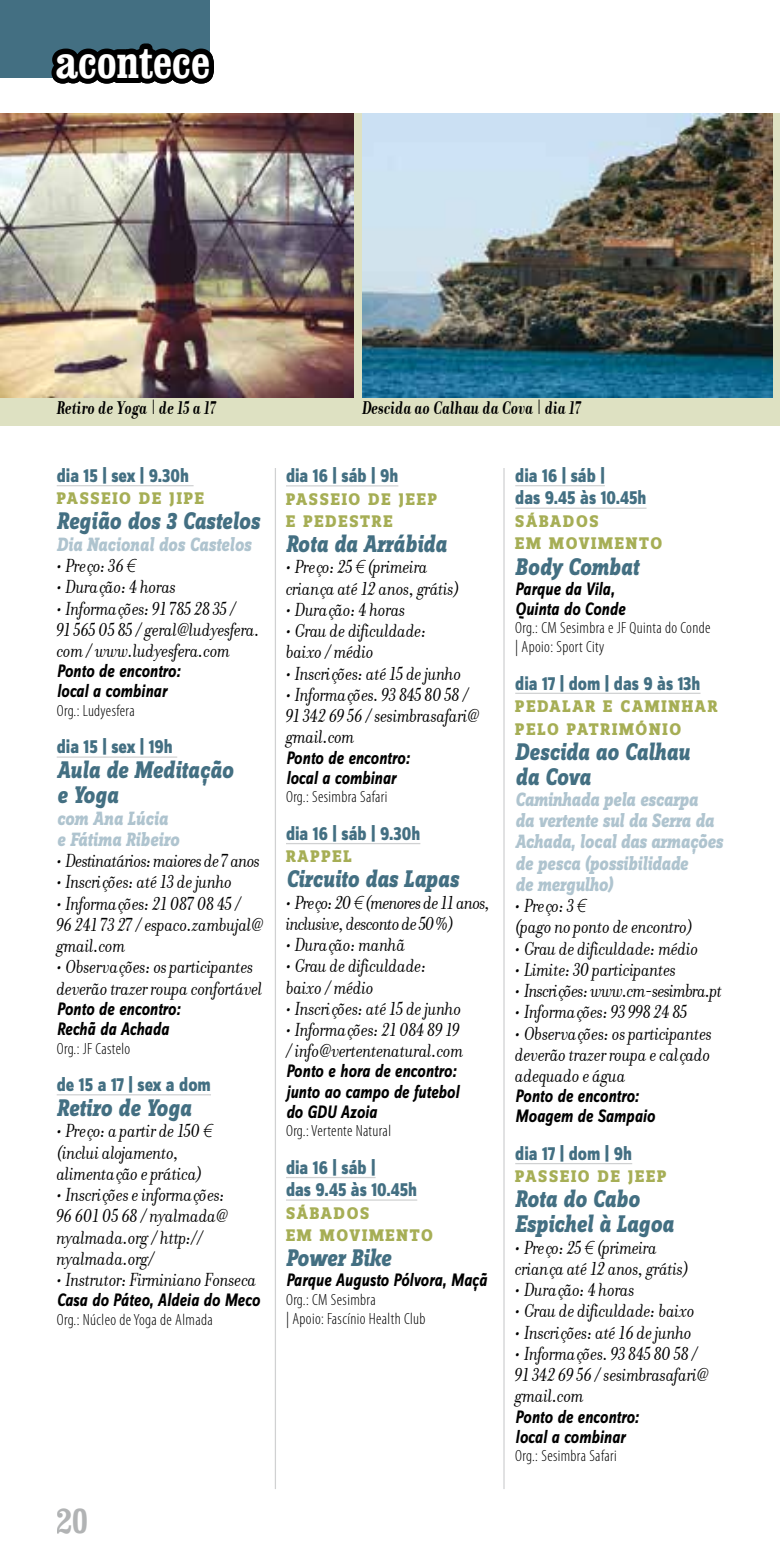
<style>
.page{position:relative;width:780px;height:1560px;background:#fff}
.page>*{position:absolute;margin:0;border:0;box-sizing:border-box;transform-origin:0 0}
.t1{font:700 condensed 45px "Clarendon";letter-spacing:-.01em;color:#fff}
.t2{font:700 condensed 35px "Clarendon";color:#b1b3b4}
.t3{font:italic 800 25px/25px "Zine Slab Dis";color:#436f82;scale:.85 1}
.t4{font:italic 20px/21.2px "Donatora";letter-spacing:-.01em;color:#000}
.t5{font:800 20px/22.5px "Zine Sans Dis";color:#436f82;scale:.85 1}
.t6{font:italic 800 20px/21.2px "Zine Slab Dis";color:#afc4cf;scale:.85 1}
.t7{font:italic 20px/21.2px "Donatora";letter-spacing:-.03em;color:#000}
.t8{font:italic 700 20px "Donatora";color:#000;scale:.85 1}
.t9{font:italic 700 18.75px/20px "Zine Sans Dis";color:#000;scale:.85 1}
.t10{font:800 17.5px/22.5px "Zine Slab Dis";letter-spacing:.1em;color:#a6ae55}
.t11{font:300 condensed 16.25px/18.8px "Myriad Pro";letter-spacing:.025em;color:#000}
.s1{font-family:"Myriad Pro";font-weight:300}
</style>
<div class="page">
<div style="left:0;top:0;width:209px;height:78px;background:#436f82"></div>
<svg style="left:51px;top:38px;width:163px;height:46px"></svg>
<hr style="left:275px;top:468px;width:1px;height:1020px;background:#d0d1d2">
<hr style="left:503px;top:468px;width:1px;height:1020px;background:#d0d1d2">
<div style="left:0;top:113px;width:780px;height:312px;background:#dee1c2"></div>
<img style="left:0;top:113px;width:353px;height:284px">
<img style="left:362px;top:113px;width:410px;height:284px">
<hr style="left:57px;top:485px;width:136px;height:1px;background:#d0d1d2">
<hr style="left:57px;top:756px;width:120px;height:1px;background:#d0d1d2">
<hr style="left:57px;top:1094px;width:154px;height:1px;background:#d0d1d2">
<hr style="left:286px;top:485px;width:112px;height:1px;background:#d0d1d2">
<hr style="left:286px;top:842px;width:134px;height:2px;background:#d0d1d2">
<hr style="left:286px;top:1176px;width:89px;height:1px;background:#d0d1d2">
<hr style="left:286px;top:1199px;width:131px;height:1px;background:#d0d1d2">
<hr style="left:515px;top:485px;width:90px;height:1px;background:#d0d1d2">
<hr style="left:515px;top:507px;width:131px;height:2px;background:#d0d1d2">
<hr style="left:515px;top:692px;width:185px;height:2px;background:#d0d1d2">
<hr style="left:515px;top:1162px;width:117px;height:2px;background:#d0d1d2">
<h1 class="t1" style="left:55px;top:35px;width:157px">acontece</h1>
<p class="t8" style="left:57px;top:397px;width:190px">Retiro de Yoga | de 15 a 17</p>
<p class="t8" style="left:362px;top:397px;width:260px">Descida ao Calhau da Cova | dia 17</p>
<p class="t8" style="left:48px;top:397px;width:40px">aaaa</p>
<p class="t8" style="left:381px;top:397px;width:30px">aaa</p>
<p class="t5" style="left:57px;top:465px;width:157px">dia 15 | sex | 9.30h</p>
<p class="t10" style="left:57px;top:488px;width:149px">PASSEIO DE JIPE</p>
<p class="t3" style="left:57px;top:510px;width:240px">Região dos 3 Castelos</p>
<p class="t6" style="left:57px;top:534px;width:230px">Dia Nacional dos Castelos</p>
<p class="t4" style="left:57px;top:555px;width:81px">• Preço: 36 <span class="s1">€</span></p>
<p class="t4" style="left:57px;top:576px;width:121px">• Duração: 4 horas</p>
<p class="t4" style="left:57px;top:597px;width:205px">• Informações: 91 785 28 35 /<br>91 565 05 85 / geral@ludyesfera. com / www.ludyesfera.com</p>
<p class="t9" style="left:57px;top:661px;width:147px">Ponto de encontro: local a combinar</p>
<p class="t11" style="left:57px;top:701px;width:79px">Org.: Ludyesfera</p>
<p class="t5" style="left:57px;top:736px;width:138px">dia 15 | sex | 19h</p>
<p class="t3" style="left:57px;top:759px;width:209px">Aula de Meditação e Yoga</p>
<p class="t6" style="left:57px;top:808px;width:146px">com Ana Lúcia e Fátima Ribeiro</p>
<p class="t7" style="left:57px;top:850px;width:205px">• Destinatários: maiores de 7 anos</p>
<p class="t4" style="left:57px;top:871px;width:177px">• Inscrições: até 13 de junho</p>
<p class="t4" style="left:57px;top:892px;width:209px">• Informações: 21 087 08 45 /<br>96 241 73 27 / espaco.zambujal@ gmail.com</p>
<p class="t4" style="left:57px;top:956px;width:207px">• Observações: os participantes deverão trazer roupa confortável</p>
<p class="t9" style="left:57px;top:999px;width:147px">Ponto de encontro:<br>Rechã da Achada</p>
<p class="t11" style="left:57px;top:1038px;width:75px">Org.: JF Castelo</p>
<p class="t5" style="left:57px;top:1074px;width:183px">de 15 a 17 | sex a dom</p>
<p class="t3" style="left:57px;top:1096px;width:160px">Retiro de Yoga</p>
<p class="t4" style="left:57px;top:1120px;width:157px">• Preço: a partir de 150 <span class="s1">€ </span>(inclui alojamento, alimentação e prática)</p>
<p class="t4" style="left:57px;top:1184px;width:173px">• Inscrições e informações:<br>96 601 05 68 / nyalmada@ nyalmada.org / http:// nyalmada.org/</p>
<p class="t4" style="left:57px;top:1268px;width:201px">• Instrutor: Firminiano Fonseca</p>
<p class="t9" style="left:57px;top:1290px;width:240px">Casa do Páteo, Aldeia do Meco</p>
<p class="t11" style="left:57px;top:1309px;width:157px">Org.: Núcleo de Yoga de Almada</p>
<p class="t5" style="left:286px;top:465px;width:134px">dia 16 | sáb | 9h</p>
<p class="t10" style="left:286px;top:488px;width:153px">PASSEIO DE JEEP<br>E PEDESTRE</p>
<p class="t3" style="left:286px;top:533px;width:190px">Rota da Arrábida</p>
<p class="t4" style="left:286px;top:556px;width:175px">• Preço: 25 <span class="s1">€</span> (primeira criança até 12 anos, grátis)</p>
<p class="t4" style="left:286px;top:599px;width:121px">• Duração: 4 horas</p>
<p class="t4" style="left:286px;top:620px;width:142px">• Grau de dificuldade: baixo / médio</p>
<p class="t4" style="left:286px;top:662px;width:177px">• Inscrições: até 15 de junho</p>
<p class="t4" style="left:286px;top:684px;width:195px">• Informações. 93 845 80 58 /<br>91 342 69 56 / sesimbrasafari@ gmail.com</p>
<p class="t9" style="left:286px;top:748px;width:147px">Ponto de encontro: local a combinar</p>
<p class="t11" style="left:286px;top:787px;width:103px">Org.: Sesimbra Safari</p>
<p class="t5" style="left:286px;top:823px;width:160px">dia 16 | sáb | 9.30h</p>
<p class="t10" style="left:286px;top:846px;width:67px">RAPPEL</p>
<p class="t3" style="left:286px;top:868px;width:204px">Circuito das Lapas</p>
<p class="t7" style="left:286px;top:891px;width:206px">• Preço: 20 <span class="s1">€</span> (menores de 11 anos, inclusive, desconto de 50%)</p>
<p class="t4" style="left:286px;top:934px;width:121px">• Duração: manhã</p>
<p class="t4" style="left:286px;top:955px;width:142px">• Grau de dificuldade: baixo / médio</p>
<p class="t4" style="left:286px;top:997px;width:177px">• Inscrições: até 15 de junho</p>
<p class="t4" style="left:286px;top:1019px;width:179px">• Informações: 21 084 89 19 / info@vertentenatural.com</p>
<p class="t9" style="left:286px;top:1062px;width:205px">Ponto e hora de encontro: junto ao campo de futebol do GDU Azoia</p>
<p class="t11" style="left:286px;top:1121px;width:107px">Org.: Vertente Natural</p>
<p class="t5" style="left:286px;top:1156px;width:156px">dia 16 | sáb |<br>das 9.45 às 10.45h</p>
<p class="t10" style="left:286px;top:1202px;width:148px">SÁBADOS<br>EM MOVIMENTO</p>
<p class="t3" style="left:286px;top:1246px;width:125px">Power Bike</p>
<p class="t9" style="left:286px;top:1270px;width:238px">Parque Augusto Pólvora, Maçã</p>
<p class="t11" style="left:286px;top:1290px;width:141px">Org.: CM Sesimbra<br>| Apoio: Fascínio Health Club</p>
<h2 class="t2" style="left:57px;top:1499px;width:32px">20</h2>
<p class="t5" style="left:515px;top:465px;width:156px">dia 16 | sáb |<br>das 9.45 às 10.45h</p>
<p class="t10" style="left:515px;top:511px;width:148px">SÁBADOS<br>EM MOVIMENTO</p>
<p class="t3" style="left:515px;top:555px;width:147px">Body Combat</p>
<p class="t9" style="left:515px;top:579px;width:131px">Parque da Vila,<br>Quinta do Conde</p>
<p class="t11" style="left:515px;top:618px;width:197px">Org.: CM Sesimbra e JF Quinta do Conde | Apoio: Sport City</p>
<p class="t5" style="left:515px;top:672px;width:219px">dia 17 | dom | das 9 às 13h</p>
<p class="t10" style="left:515px;top:696px;width:204px">PEDALAR E CAMINHAR<br>PELO PATRIMÓNIO</p>
<p class="t3" style="left:515px;top:740px;width:207px">Descida ao Calhau da Cova</p>
<p class="t6" style="left:515px;top:789px;width:246px">Caminhada pela escarpa<br>da vertente sul da Serra da<br>Achada, local das armações de pesca (possibilidade<br>de mergulho)</p>
<p class="t4" style="left:515px;top:895px;width:179px">• Preço: 3 <span class="s1">€<br></span>(pago no ponto de encontro)</p>
<p class="t4" style="left:515px;top:937px;width:185px">• Grau de dificuldade: médio</p>
<p class="t4" style="left:515px;top:959px;width:162px">• Limite: 30 participantes</p>
<p class="t7" style="left:515px;top:980px;width:208px">• Inscrições: www.cm-sesimbra.pt</p>
<p class="t4" style="left:515px;top:1001px;width:174px">• Informações: 93 998 24 85</p>
<p class="t4" style="left:515px;top:1022px;width:198px;text-align:justify">• Observações: os participantes deverão trazer roupa e calçado adequado e água</p>
<p class="t9" style="left:515px;top:1086px;width:166px">Ponto de encontro:<br>Moagem de Sampaio</p>
<p class="t5" style="left:515px;top:1142px;width:139px">dia 17 | dom | 9h</p>
<p class="t10" style="left:515px;top:1166px;width:153px">PASSEIO DE JEEP</p>
<p class="t3" style="left:515px;top:1187px;width:188px">Rota do Cabo<br>Espichel à Lagoa</p>
<p class="t4" style="left:515px;top:1236px;width:175px">• Preço: 25 <span class="s1">€</span> (primeira criança até 12 anos, grátis)</p>
<p class="t4" style="left:515px;top:1279px;width:121px">• Duração: 4 horas</p>
<p class="t4" style="left:515px;top:1300px;width:181px">• Grau de dificuldade: baixo</p>
<p class="t4" style="left:515px;top:1321px;width:178px">• Inscrições: até 16 de junho</p>
<p class="t4" style="left:515px;top:1342px;width:195px">• Informações. 93 845 80 58 /<br>91 342 69 56 / sesimbrasafari@ gmail.com</p>
<p class="t9" style="left:515px;top:1406px;width:147px">Ponto de encontro: local a combinar</p>
<p class="t11" style="left:515px;top:1446px;width:103px">Org.: Sesimbra Safari</p>
</div>
